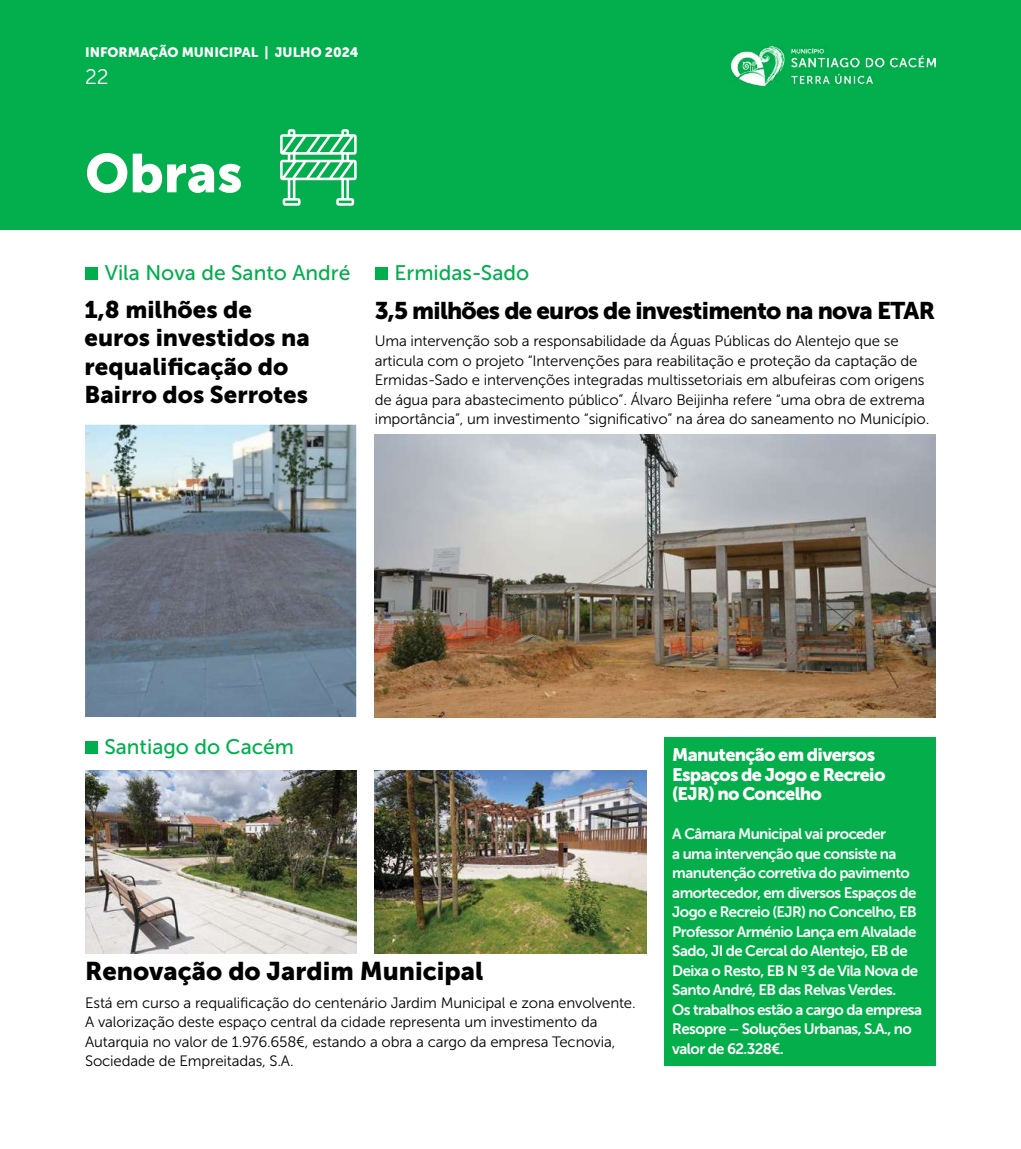
<style>
.page{position:relative;width:1021px;height:1149px;background:#fff}
.page>*{position:absolute;margin:0;border:0;box-sizing:border-box;transform-origin:0 0}
.t1{font:54px "Museo Sans 900";color:#fff}
.t2{font:25.5px "Museo Sans 900";color:#000}
.t3{font:24px/28.5px "Museo Sans 900";color:#000}
.t4{font:24px "Museo Sans 900";letter-spacing:-.03em;color:#000}
.t5{font:21px "Museo Sans 500";color:#00ae4d}
.t6{font:21px "Museo Sans 300";color:#fff}
.t7{font:18px/19.5px "Museo Sans 900";letter-spacing:-.04em;color:#fff}
.t8{font:15px/19.5px "Museo Sans 300";letter-spacing:-.01em;color:#000}
.t9{font:15px/19.5px "Museo Sans 700";letter-spacing:-.04em;color:#fff}
.t10{font:13.5px "Museo Sans 900";color:#fff}
</style>
<div class="page">
<div style="left:0;top:0;width:1020px;height:230px;background:#03af4d"></div>
<img style="left:375px;top:434px;width:560px;height:282px">
<img style="left:731px;top:46px;width:204px;height:39px">
<svg style="left:280px;top:129px;width:77px;height:77px"></svg>
<div style="left:375px;top:267px;width:12px;height:13px;background:#00ae4d"></div>
<img style="left:85px;top:770px;width:272px;height:182px">
<div style="left:85px;top:741px;width:12px;height:12px;background:#00ae4d"></div>
<div style="left:85px;top:267px;width:13px;height:13px;background:#00ae4d"></div>
<img style="left:85px;top:424px;width:271px;height:292px">
<div style="left:664px;top:737px;width:271px;height:328px;background:#04af4b"></div>
<img style="left:375px;top:770px;width:271px;height:182px">
<p class="t10" style="left:85px;top:44px;width:275px">INFORMAÇÃO MUNICIPAL | JULHO 2024</p>
<h3 class="t6" style="left:85px;top:65px;width:25px">22</h3>
<h1 class="t1" style="left:85px;top:143px;width:159px">Obras</h1>
<h3 class="t5" style="left:105px;top:261px;width:247px">Vila Nova de Santo André</h3>
<h3 class="t3" style="left:85px;top:295px;width:227px">1,8 milhões de euros investidos na requalificação do<br>Bairro dos Serrotes</h3>
<h3 class="t5" style="left:394px;top:261px;width:136px">Ermidas-Sado</h3>
<h3 class="t4" style="left:375px;top:297px;width:562px">3,5 milhões de euros de investimento na nova ETAR</h3>
<p class="t8" style="left:375px;top:331px;width:556px">Uma intervenção sob a responsabilidade da Águas Públicas do Alentejo que se articula com o projeto “Intervenções para reabilitação e proteção da captação de Ermidas-Sado e intervenções integradas multissetoriais em albufeiras com origens de água para abastecimento público”. Álvaro Beijinha refere “uma obra de extrema importância”, um investimento “significativo” na área do saneamento no Município.</p>
<h3 class="t5" style="left:104px;top:735px;width:191px">Santiago do Cacém</h3>
<h2 class="t2" style="left:85px;top:956px;width:400px">Renovação do Jardim Municipal</h2>
<p class="t8" style="left:85px;top:992px;width:552px">Está em curso a requalificação do centenário Jardim Municipal e zona envolvente.<br>A valorização deste espaço central da cidade representa um investimento da Autarquia no valor de 1.976.658€, estando a obra a cargo da empresa Tecnovia, Sociedade de Empreitadas, S.A.</p>
<p class="t7" style="left:672px;top:744px;width:215px">Manutenção em diversos<br>Espaços de Jogo e Recreio (EJR) no Concelho</p>
<p class="t9" style="left:672px;top:824px;width:251px">A Câmara Municipal vai proceder<br>a uma intervenção que consiste na manutenção corretiva do pavimento amortecedor, em diversos Espaços de Jogo e Recreio (EJR) no Concelho, EB Professor Arménio Lança em Alvalade Sado, JI de Cercal do Alentejo, EB de Deixa o Resto, EB N º3 de Vila Nova de Santo André, EB das Relvas Verdes.<br>Os trabalhos estão a cargo da empresa Resopre – Soluções Urbanas, S.A., no valor de 62.328€.</p>
</div>
